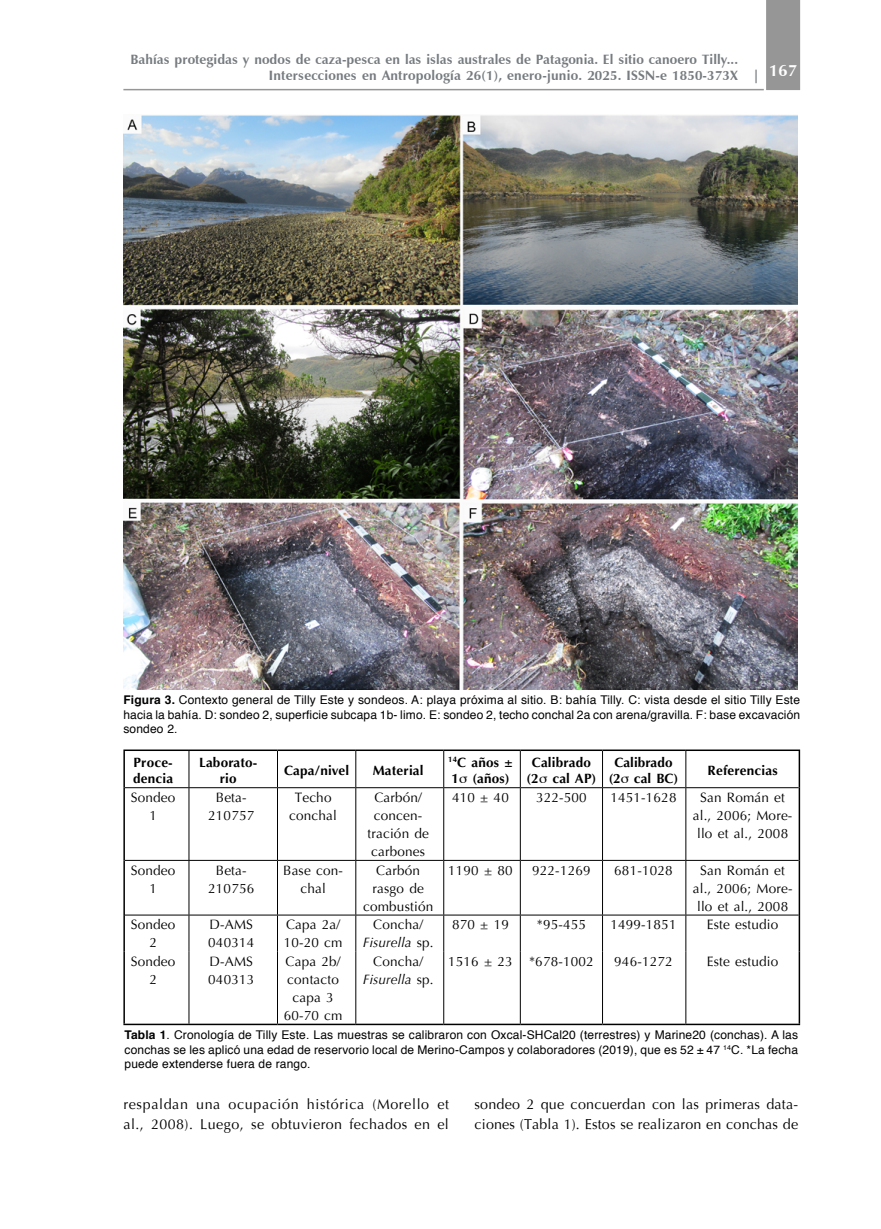
<style>
.page{position:relative;width:881px;height:1229px;background:#fff}
.page>*{position:absolute;margin:0;border:0;box-sizing:border-box;transform-origin:0 0}
.t1{font:700 16.5px "Zapf Humanist 601 BT";color:#fff}
.t2{font:14.25px/19.5px "Optima";letter-spacing:.015em;color:#000}
.t3{font:14.25px/19.5px "Optima";letter-spacing:.045em;color:#000}
.t4{font:13.5px/18px "Optima";letter-spacing:.015em;color:#000;text-align:center}
.t5{font:700 13.5px/16.5px "Zapf Humanist 601 BT";letter-spacing:.005em;color:#767b7f;text-align:right}
.t6{font:700 13.5px/16.5px "Optima";letter-spacing:.015em;color:#000;text-align:center}
.t7{font:12px/14.4px "Helvetica";letter-spacing:.015em;color:#000;text-align:justify}
.s1{font-weight:700}
.s2{font-style:italic}
</style>
<div class="page">
<hr style="left:123px;top:89px;width:640px;height:1px;background:#969696">
<div style="left:766px;top:0;width:33px;height:90px;background:#969696"></div>
<img style="left:123px;top:115px;width:673px;height:574px">
<hr style="left:125px;top:915px;width:64px;height:1px;background:#000">
<hr style="left:189px;top:915px;width:88px;height:1px;background:#000">
<hr style="left:277px;top:915px;width:78px;height:1px;background:#000">
<hr style="left:355px;top:915px;width:88px;height:1px;background:#000">
<hr style="left:443px;top:915px;width:77px;height:1px;background:#000">
<hr style="left:520px;top:915px;width:82px;height:1px;background:#000">
<hr style="left:602px;top:915px;width:83px;height:1px;background:#000">
<hr style="left:685px;top:915px;width:113px;height:1px;background:#000">
<hr style="left:123px;top:749px;width:66px;height:2px;background:#000">
<hr style="left:123px;top:751px;width:2px;height:37px;background:#000">
<hr style="left:189px;top:749px;width:88px;height:2px;background:#000">
<hr style="left:277px;top:749px;width:78px;height:2px;background:#000">
<hr style="left:355px;top:749px;width:88px;height:2px;background:#000">
<hr style="left:443px;top:749px;width:77px;height:2px;background:#000">
<hr style="left:520px;top:749px;width:82px;height:2px;background:#000">
<hr style="left:602px;top:749px;width:83px;height:2px;background:#000">
<hr style="left:685px;top:749px;width:114px;height:2px;background:#000">
<hr style="left:798px;top:751px;width:1px;height:37px;background:#000">
<hr style="left:123px;top:788px;width:2px;height:72px;background:#000">
<hr style="left:798px;top:788px;width:1px;height:72px;background:#000">
<hr style="left:123px;top:860px;width:2px;height:55px;background:#000">
<hr style="left:798px;top:860px;width:1px;height:55px;background:#000">
<hr style="left:123px;top:915px;width:2px;height:37px;background:#000">
<hr style="left:798px;top:915px;width:1px;height:37px;background:#000">
<hr style="left:123px;top:952px;width:2px;height:72px;background:#000">
<hr style="left:798px;top:952px;width:1px;height:72px;background:#000">
<hr style="left:123px;top:1024px;width:66px;height:1px;background:#000">
<hr style="left:189px;top:1024px;width:88px;height:1px;background:#000">
<hr style="left:277px;top:1024px;width:78px;height:1px;background:#000">
<hr style="left:355px;top:1024px;width:88px;height:1px;background:#000">
<hr style="left:443px;top:1024px;width:77px;height:1px;background:#000">
<hr style="left:520px;top:1024px;width:82px;height:1px;background:#000">
<hr style="left:602px;top:1024px;width:83px;height:1px;background:#000">
<hr style="left:685px;top:1024px;width:114px;height:1px;background:#000">
<hr style="left:188px;top:751px;width:1px;height:36px;background:#000">
<hr style="left:277px;top:751px;width:1px;height:36px;background:#000">
<hr style="left:355px;top:751px;width:1px;height:36px;background:#000">
<hr style="left:443px;top:751px;width:1px;height:36px;background:#000">
<hr style="left:519px;top:751px;width:1px;height:36px;background:#000">
<hr style="left:602px;top:751px;width:1px;height:36px;background:#000">
<hr style="left:685px;top:751px;width:1px;height:36px;background:#000">
<hr style="left:125px;top:787px;width:64px;height:1px;background:#000">
<hr style="left:189px;top:787px;width:88px;height:1px;background:#000">
<hr style="left:188px;top:788px;width:1px;height:72px;background:#000">
<hr style="left:277px;top:787px;width:78px;height:1px;background:#000">
<hr style="left:277px;top:788px;width:1px;height:72px;background:#000">
<hr style="left:355px;top:787px;width:88px;height:1px;background:#000">
<hr style="left:355px;top:788px;width:1px;height:72px;background:#000">
<hr style="left:443px;top:787px;width:77px;height:1px;background:#000">
<hr style="left:443px;top:788px;width:1px;height:72px;background:#000">
<hr style="left:520px;top:787px;width:82px;height:1px;background:#000">
<hr style="left:519px;top:788px;width:1px;height:72px;background:#000">
<hr style="left:602px;top:787px;width:83px;height:1px;background:#000">
<hr style="left:602px;top:788px;width:1px;height:72px;background:#000">
<hr style="left:685px;top:787px;width:113px;height:1px;background:#000">
<hr style="left:685px;top:788px;width:1px;height:72px;background:#000">
<hr style="left:125px;top:860px;width:64px;height:1px;background:#000">
<hr style="left:189px;top:860px;width:88px;height:1px;background:#000">
<hr style="left:188px;top:861px;width:1px;height:54px;background:#000">
<hr style="left:277px;top:860px;width:78px;height:1px;background:#000">
<hr style="left:277px;top:861px;width:1px;height:54px;background:#000">
<hr style="left:355px;top:860px;width:88px;height:1px;background:#000">
<hr style="left:355px;top:861px;width:1px;height:54px;background:#000">
<hr style="left:443px;top:860px;width:77px;height:1px;background:#000">
<hr style="left:443px;top:861px;width:1px;height:54px;background:#000">
<hr style="left:520px;top:860px;width:82px;height:1px;background:#000">
<hr style="left:519px;top:861px;width:1px;height:54px;background:#000">
<hr style="left:602px;top:860px;width:83px;height:1px;background:#000">
<hr style="left:602px;top:861px;width:1px;height:54px;background:#000">
<hr style="left:685px;top:860px;width:113px;height:1px;background:#000">
<hr style="left:685px;top:861px;width:1px;height:54px;background:#000">
<hr style="left:188px;top:915px;width:1px;height:37px;background:#000">
<hr style="left:277px;top:915px;width:1px;height:37px;background:#000">
<hr style="left:355px;top:915px;width:1px;height:37px;background:#000">
<hr style="left:443px;top:915px;width:1px;height:37px;background:#000">
<hr style="left:519px;top:915px;width:1px;height:37px;background:#000">
<hr style="left:602px;top:915px;width:1px;height:37px;background:#000">
<hr style="left:685px;top:915px;width:1px;height:37px;background:#000">
<hr style="left:188px;top:952px;width:1px;height:72px;background:#000">
<hr style="left:277px;top:952px;width:1px;height:72px;background:#000">
<hr style="left:355px;top:952px;width:1px;height:72px;background:#000">
<hr style="left:443px;top:952px;width:1px;height:72px;background:#000">
<hr style="left:519px;top:952px;width:1px;height:72px;background:#000">
<hr style="left:602px;top:952px;width:1px;height:72px;background:#000">
<hr style="left:685px;top:952px;width:1px;height:72px;background:#000">
<p class="t5" style="left:130px;top:51px;width:609px">Bahías protegidas y nodos de caza-pesca en las islas australes de Patagonia. El sitio canoero Tilly...<br>Intersecciones en Antropología 26(1), enero-junio. 2025. ISSN-e 1850-373X</p>
<h1 class="t1" style="left:752px;top:60px;width:45px"><sub>|</sub> 167</h1>
<p class="t7" style="left:123px;top:693px;width:678px"><span class="s1">Figura 3.</span> Contexto general de Tilly Este y sondeos. A: playa próxima al sitio. B: bahía Tilly. C: vista desde el sitio Tilly Este hacia la bahía. D: sondeo 2, superficie subcapa 1b- limo. E: sondeo 2, techo conchal 2a con arena/gravilla. F: base excavación sondeo 2.</p>
<p class="t6" style="left:133px;top:754px;width:41px;text-align:left">Proce&shy;dencia</p>
<p class="t6" style="left:199px;top:754px;width:60px">Laborato&shy;rio</p>
<p class="t6" style="left:284px;top:762px;width:67px">Capa/nivel</p>
<p class="t6" style="left:372px;top:762px;width:52px">Material</p>
<p class="t6" style="left:448px;top:754px;width:66px;text-align:left"><sup>14</sup>C años ±<br>1 (años)</p>
<p class="t6" style="left:526px;top:754px;width:71px">Calibrado (2 cal AP)</p>
<p class="t6" style="left:608px;top:754px;width:71px">Calibrado (2 cal BC)</p>
<p class="t6" style="left:707px;top:762px;width:71px">Referencias</p>
<p class="t4" style="left:131px;top:789px;width:46px">Sondeo<br>1</p>
<p class="t4" style="left:208px;top:789px;width:47px">Beta-<br>210757</p>
<p class="t4" style="left:289px;top:789px;width:49px">Techo conchal</p>
<p class="t4" style="left:367px;top:789px;width:63px">Carbón/ concen&shy;tración de carbones</p>
<p class="t4" style="left:452px;top:789px;width:58px">410 ± 40</p>
<p class="t4" style="left:536px;top:789px;width:52px">322-500</p>
<p class="t4" style="left:610px;top:789px;width:68px">1451-1628</p>
<p class="t4" style="left:692px;top:789px;width:101px">San Román et al., 2006; More&shy;llo et al., 2008</p>
<p class="t4" style="left:131px;top:861px;width:46px">Sondeo<br>1</p>
<p class="t4" style="left:208px;top:861px;width:47px">Beta-<br>210756</p>
<p class="t4" style="left:283px;top:861px;width:61px">Base con&shy;chal</p>
<p class="t4" style="left:363px;top:861px;width:71px">Carbón rasgo de combustión</p>
<p class="t4" style="left:448px;top:861px;width:66px">1190 ± 80</p>
<p class="t4" style="left:532px;top:861px;width:60px">922-1269</p>
<p class="t4" style="left:614px;top:861px;width:60px">681-1028</p>
<p class="t4" style="left:692px;top:861px;width:101px">San Román et al., 2006; More&shy;llo et al., 2008</p>
<p class="t4" style="left:131px;top:916px;width:46px">Sondeo<br>2</p>
<p class="t4" style="left:208px;top:916px;width:47px;text-align:left">D-AMS<br>040314</p>
<p class="t4" style="left:283px;top:916px;width:60px;text-align:left">Capa 2a/<br>10-20 cm</p>
<p class="t4" style="left:362px;top:916px;width:72px">Concha/<br><span class="s2">Fisurella</span> sp.</p>
<p class="t4" style="left:452px;top:916px;width:58px">870 ± 19</p>
<p class="t4" style="left:536px;top:916px;width:51px">*95-455</p>
<p class="t4" style="left:610px;top:916px;width:68px">1499-1851</p>
<p class="t4" style="left:706px;top:916px;width:73px">Este estudio</p>
<p class="t4" style="left:131px;top:953px;width:46px">Sondeo<br>2</p>
<p class="t4" style="left:208px;top:953px;width:47px;text-align:left">D-AMS<br>040313</p>
<p class="t4" style="left:283px;top:953px;width:60px">Capa 2b/ contacto capa 3<br>60-70 cm</p>
<p class="t4" style="left:362px;top:953px;width:72px">Concha/<br><span class="s2">Fisurella</span> sp.</p>
<p class="t4" style="left:448px;top:953px;width:147px">1516 ± 23 *678-1002</p>
<p class="t4" style="left:614px;top:953px;width:60px">946-1272</p>
<p class="t4" style="left:706px;top:953px;width:73px">Este estudio</p>
<p class="t7" style="left:124px;top:1028px;width:675px"><span class="s1">Tabla 1</span>. Cronología de Tilly Este. Las muestras se calibraron con Oxcal-SHCal20 (terrestres) y Marine20 (conchas). A las conchas se les aplicó una edad de reservorio local de Merino-Campos y colaboradores (2019), que es 52 ± 47 <sup>14</sup>C. *La fecha puede extenderse fuera de rango.</p>
<p class="t3" style="left:123px;top:1095px;width:327px">respaldan una ocupación histórica (Morello et al., 2008). Luego, se obtuvieron fechados en el</p>
<p class="t2" style="left:474px;top:1095px;width:325px">sondeo 2 que concuerdan con las primeras data&shy;ciones (Tabla 1). Estos se realizaron en conchas de</p>
</div>
